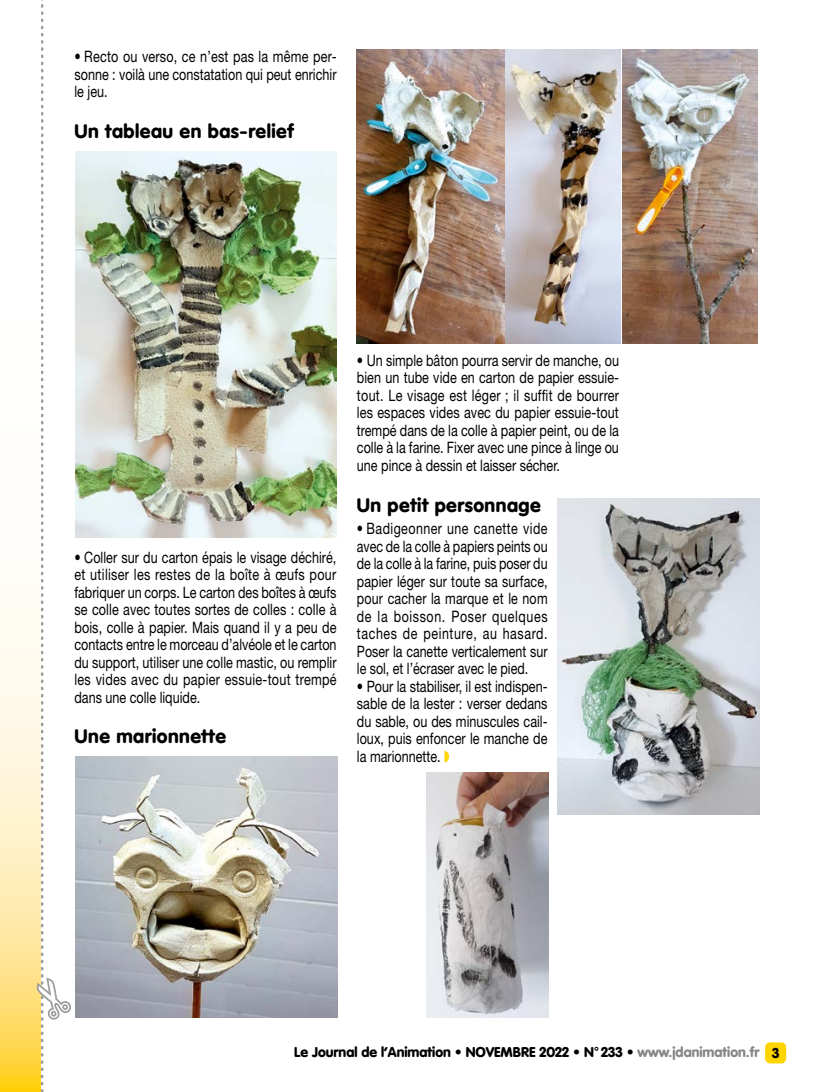
<style>
.page{position:relative;width:834px;height:1092px;background:#fff}
.page>*{position:absolute;margin:0;border:0;box-sizing:border-box;transform-origin:0 0}
.t1{font:900 19.25px "VAG Rounded";letter-spacing:.025em;color:#000}
.t2{font:15.75px/17.5px "Helvetica Neue";color:#000;text-align:justify;scale:.8 1}
.t3{font:15.75px/17.5px "Helvetica Neue";color:#000;text-align:justify;scale:.79 1}
.t4{font:900 14px "VAG Rounded";color:#000}
.s1{color:#ffd500}
.s2{color:#878787}
</style>
<div class="page">
<div style="left:765px;top:1042px;width:21px;height:21px;background:#ffd500;border-radius:5px"></div>
<svg style="left:0;top:608px;width:34px;height:483px;background:#ffecb2"></svg>
<img style="left:75px;top:151px;width:261px;height:386px">
<img style="left:356px;top:50px;width:401px;height:293px">
<img style="left:75px;top:756px;width:262px;height:261px">
<img style="left:557px;top:498px;width:202px;height:316px">
<img style="left:427px;top:772px;width:121px;height:245px">
<svg style="left:34px;top:0;width:10px;height:1092px"></svg>
<p class="t2" style="left:74px;top:47px;width:329px">• Recto ou verso, ce n’est pas la même per&shy;sonne : voilà une constatation qui peut enrichir le jeu.</p>
<p class="t1" style="left:74px;top:119px;width:221px">Un tableau en bas-relief</p>
<p class="t2" style="left:74px;top:548px;width:329px">• Coller sur du carton épais le visage déchiré, et utiliser les restes de la boîte à œufs pour fabriquer un corps. Le carton des boîtes à œufs se colle avec toutes sortes de colles : colle à bois, colle à papier. Mais quand il y a peu de contacts entre le morceau d’alvéole et le carton du support, utiliser une colle mastic, ou remplir les vides avec du papier essuie-tout trempé dans une colle liquide.</p>
<p class="t1" style="left:74px;top:725px;width:153px">Une marionnette</p>
<p class="t2" style="left:357px;top:351px;width:329px">• Un simple bâton pourra servir de manche, ou bien un tube vide en carton de papier essuie&shy;tout. Le visage est léger ; il suffit de bourrer les espaces vides avec du papier essuie-tout trempé dans de la colle à papier peint, ou de la colle à la farine. Fixer avec une pince à linge ou une pince à dessin et laisser sécher.</p>
<p class="t1" style="left:357px;top:493px;width:185px">Un petit personnage</p>
<p class="t3" style="left:357px;top:519px;width:243px">• Badigeonner une canette vide avec de la colle à papiers peints ou de la colle à la farine, puis poser du papier léger sur toute sa surface, pour cacher la marque et le nom de la boisson. Poser quelques taches de peinture, au hasard.<br>Poser la canette verticalement sur le sol, et l’écraser avec le pied.</p>
<p class="t2" style="left:357px;top:677px;width:240px">• Pour la stabiliser, il est indispen&shy;sable de la lester : verser dedans du sable, ou des minuscules cail&shy;loux, puis enfoncer le manche de la marionnette. <span class="s1">◗</span></p>
<p class="t4" style="left:294px;top:1043px;width:486px">Le Journal de l’Animation • NOVEMBRE 2022 • N° 233 • <span class="s2">www.jdanimation.fr</span> 3</p>
</div>
